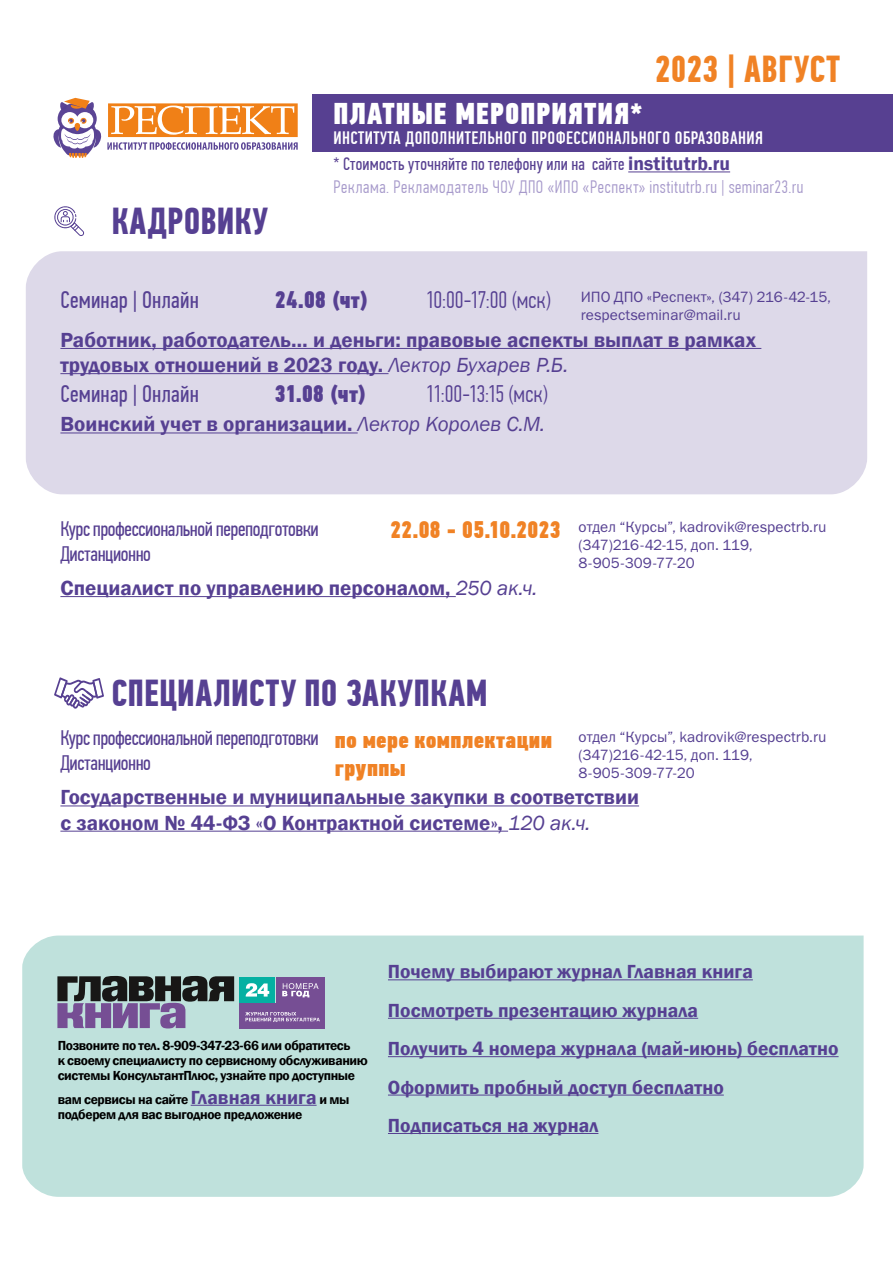
<style>
.page{position:relative;width:893px;height:1263px;background:#fff}
.page>*{position:absolute;margin:0;border:0;box-sizing:border-box;transform-origin:0 0}
.t1{font:700 37.5px "PF Din Text Comp Pro";letter-spacing:.01em;color:#564092}
.t2{font:700 37.5px "PF Din Text Comp Pro";color:#f08225}
.t3{font:30px "PF Din Text Comp Pro X Black";letter-spacing:.035em;color:#fff}
.t4{font:300 24px "PF Din Text Comp Pro";color:#564092}
.t5{font:24px "PF Din Text Comp Pro";letter-spacing:.01em;color:#564092}
.t6{font:24px/28.8px "PF Din Text Comp Pro X Black";letter-spacing:.015em;color:#f08225}
.t7{font:24px "PF Din Text Comp Pro X Black";letter-spacing:-.01em;color:#564092}
.t8{font:600 21px/25.2px "Franklin Gothic";color:#564092}
.t9{font:21px/25.2px "PF Din Text Comp Pro";letter-spacing:-.02em;color:#574091}
.t10{font:600 19.5px/38.4px "Franklin Gothic";letter-spacing:.005em;color:#564092}
.t11{font:300 18px "PF Din Text Comp Pro";letter-spacing:.035em;color:#a79acb}
.t12{font:18px "PF Din Text Comp Pro";letter-spacing:.015em;color:#574091}
.t13{font:500 18px "PF Din Text Comp Pro";letter-spacing:.025em;color:#fff}
.t14{font:15px/18px "Franklin Gothic Book C";color:#564092}
.t15{font:600 13.5px/15px "Franklin Gothic";letter-spacing:-.025em;color:#000}
.s1{font-family:"Franklin Gothic";font-weight:600;font-size:19.5px;color:#564092}
.s2{font-weight:400;font-style:italic}
.s3{font-family:"PF Din Text Comp Pro X Black";font-size:24px;color:#f08225}
.s4{font-size:19.5px;color:#564092}
</style>
<div class="page">
<div style="left:26px;top:251px;width:841px;height:243px;background:#ddd9e9"></div>
<div style="left:313px;top:94px;width:580px;height:58px;background:#574091"></div>
<svg style="left:53px;top:98px;width:245px;height:60px"></svg>
<hr style="left:628px;top:172px;width:102px;height:1px;background:#564092">
<div style="left:22px;top:935px;width:842px;height:262px;background:#bfe1dc"></div>
<hr style="left:191px;top:1105px;width:126px;height:1px;background:#564092">
<svg style="left:57px;top:976px;width:177px;height:52px;background:#6e6f80"></svg>
<div style="left:240px;top:976px;width:35px;height:26px;background:#05b0a2"></div>
<div style="left:276px;top:976px;width:49px;height:26px;background:#764e94"></div>
<div style="left:240px;top:1003px;width:85px;height:26px;background:#764e94"></div>
<svg style="left:246px;top:983px;width:23px;height:13px"></svg>
<svg style="left:282px;top:983px;width:37px;height:14px"></svg>
<svg style="left:245px;top:1012px;width:75px;height:10px"></svg>
<hr style="left:388px;top:979px;width:365px;height:1px;background:#564092">
<hr style="left:388px;top:1018px;width:310px;height:1px;background:#564092">
<hr style="left:388px;top:1056px;width:451px;height:1px;background:#564092">
<hr style="left:388px;top:1095px;width:336px;height:1px;background:#564092">
<hr style="left:388px;top:1133px;width:210px;height:1px;background:#564092">
<svg style="left:54px;top:206px;width:30px;height:30px"></svg>
<hr style="left:60px;top:805px;width:579px;height:1px;background:#564092">
<hr style="left:60px;top:831px;width:448px;height:1px;background:#564092">
<svg style="left:54px;top:677px;width:50px;height:32px"></svg>
<hr style="left:60px;top:348px;width:701px;height:1px;background:#564092">
<hr style="left:60px;top:373px;width:328px;height:1px;background:#564092">
<hr style="left:60px;top:433px;width:298px;height:1px;background:#564092">
<hr style="left:60px;top:596px;width:396px;height:1px;background:#564092">
<h2 class="t3" style="left:333px;top:95px;width:311px">ПЛАТНЫЕ МЕРОПРИЯТИЯ*</h2>
<h1 class="t2" style="left:655px;top:47px;width:187px">2023 | АВГУСТ</h1>
<h1 class="t1" style="left:111px;top:199px;width:158px">КАДРОВИКУ</h1>
<p class="t13" style="left:333px;top:127px;width:431px">ИНСТИТУТА ДОПОЛНИТЕЛЬНОГО ПРОФЕССИОНАЛЬНОГО ОБРАЗОВАНИЯ</p>
<p class="t11" style="left:333px;top:177px;width:471px">Реклама. Рекламодатель ЧОУ ДПО «ИПО «Респект» institutrb.ru | seminar23.ru</p>
<p class="t12" style="left:333px;top:155px;width:398px">* Стоимость уточняйте по телефону или на сайте <span class="s1">institutrb.ru</span></p>
<p class="t5" style="left:60px;top:287px;width:140px">Семинар | Онлайн</p>
<p class="t7" style="left:275px;top:285px;width:94px">24.08 (чт)</p>
<p class="t4" style="left:425px;top:286px;width:127px">10:00-17:00 (мск)</p>
<p class="t14" style="left:581px;top:288px;width:252px">ИПО ДПО «Респект», (347) 216-42-15, respectseminar@mail.ru</p>
<p class="t8" style="left:60px;top:327px;width:697px">Работник, работодатель… и деньги: правовые аспекты выплат в рамках трудовых отношений в 2023 году. <span class="s2">Лектор Бухарев Р.Б.</span></p>
<p class="t5" style="left:60px;top:381px;width:140px">Семинар | Онлайн</p>
<p class="t7" style="left:275px;top:379px;width:92px">31.08 (чт)</p>
<p class="t4" style="left:425px;top:380px;width:124px">11:00-13:15 (мск)</p>
<p class="t8" style="left:60px;top:412px;width:486px">Воинский учет в организации. <span class="s2">Лектор Королев С.М.</span></p>
<p class="t9" style="left:60px;top:516px;width:260px">Курс профессиональной переподготовки<br>Дистанционно</p>
<p class="t14" style="left:579px;top:518px;width:249px;text-indent:-189px"><span class="s3">22.08 - 05.10.2023</span> отдел “Курсы”, kadrovik@respectrb.ru (347)216-42-15, доп. 119,<br>8-905-309-77-20</p>
<p class="t8" style="left:60px;top:576px;width:479px">Специалист по управлению персоналом, <span class="s2">250 ак.ч.</span></p>
<h1 class="t1" style="left:111px;top:670px;width:378px">СПЕЦИАЛИСТУ ПО ЗАКУПКАМ</h1>
<p class="t9" style="left:60px;top:726px;width:260px">Курс профессиональной переподготовки<br>Дистанционно</p>
<p class="t6" style="left:335px;top:725px;width:219px">по мере комплектации группы</p>
<p class="t14" style="left:579px;top:727px;width:249px">отдел “Курсы”, kadrovik@respectrb.ru (347)216-42-15, доп. 119,<br>8-905-309-77-20</p>
<p class="t8" style="left:60px;top:785px;width:580px">Государственные и муниципальные закупки в соответствии с законом № 44-ФЗ «О Контрактной системе», <span class="s2">120 ак.ч.</span></p>
<p class="t15" style="left:58px;top:1038px;width:312px">Позвоните по тел. 8-909-347-23-66 или обратитесь<br>к своему специалисту по сервисному обслуживанию системы КонсультантПлюс, узнайте про доступные</p>
<p class="t15" style="left:58px;top:1092px;width:293px">вам сервисы на сайте <span class="s4">Главная книга</span> и мы подберем для вас выгодное предложение</p>
<p class="t10" style="left:388px;top:953px;width:452px">Почему выбирают журнал Главная книга Посмотреть презентацию журнала<br>Получить 4 номера журнала (май-июнь) бесплатно Оформить пробный доступ бесплатно Подписаться на журнал</p>
</div>
